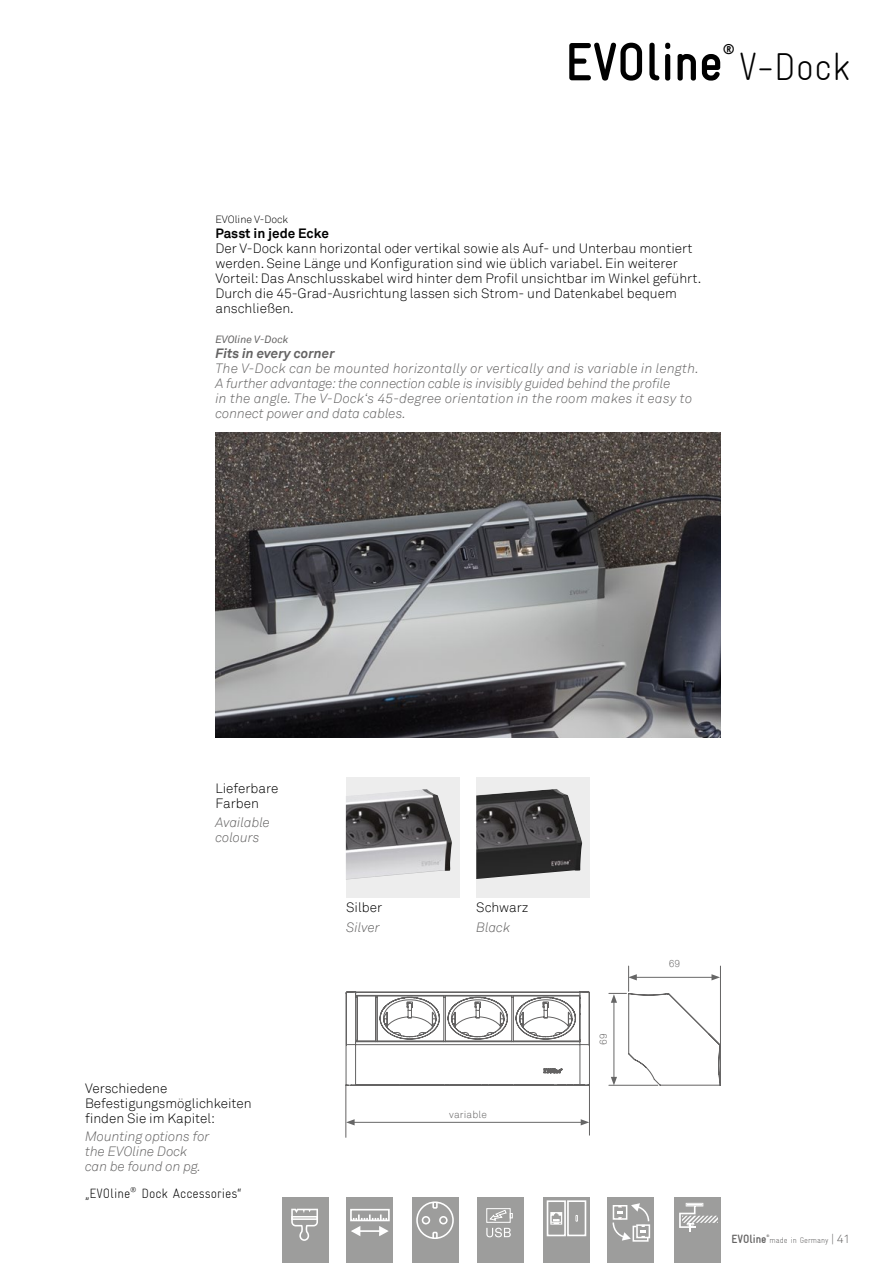
<style>
.page{position:relative;width:893px;height:1263px;background:#fff}
.page>*{position:absolute;margin:0;border:0;box-sizing:border-box;transform-origin:0 0}
.Seitenüberschrift{font:700 condensed 54px "Gravur";color:#000}
.Seitenüberschrift-2{font:300 condensed 39px "Gravur";color:#000}
.Seitenüberschrift-3{font:700 condensed 13.95px "Gravur";color:#000}
.Fließtext_Preisliste{font:300 13.5px/15px "Akkurat";color:#000}
.Fließtext_Preisliste_GB{font:italic 300 13.5px/15px "Akkurat";color:#646363}
.t1{font:300 condensed 13.5px "Gravur";color:#000}
.Fließtext_Preisliste_GB-2{font:italic 700 13.5px "Akkurat";color:#646363}
.Fließtext_Preisliste-2{font:700 13.5px "Akkurat";color:#000}
.t2{font:700 condensed 12px "Gravur";color:#646363}
.Fließtext_Preisliste-3{font:300 10.5px "Akkurat";color:#000}
.Fließtext_Preisliste_GB-3{font:italic 10.5px "Akkurat";color:#646363}
.Bemaßung{font:300 10.2px "Akkurat";color:#646363}
.Bemaßung-2{font:300 10.05px "Akkurat";letter-spacing:.005em;color:#646363}
.t3{font:300 condensed 8.25px "Gravur";color:#646363}
.t4{font:700 condensed 3.45px "Gravur";color:#646363}
.s1{font-family:"Akkurat";font-stretch:normal;font-size:12px}
</style>
<div class="page">
<div style="left:477px;top:1197px;width:47px;height:66px;background:#9d9d9c"></div>
<svg style="left:486px;top:1228px;width:25px;height:9px"></svg>
<div style="left:486px;top:1208px;width:25px;height:15px;border:1px solid #fff"></div>
<svg style="left:488px;top:1209px;width:25px;height:12px"></svg>
<div style="left:674px;top:1197px;width:47px;height:66px;background:#9d9d9c"></div>
<svg style="left:679px;top:1203px;width:39px;height:28px"></svg>
<div style="left:607px;top:1197px;width:46px;height:66px;background:#9d9d9c"></div>
<svg style="left:612px;top:1203px;width:38px;height:39px"></svg>
<div style="left:412px;top:1197px;width:47px;height:66px;background:#9d9d9c"></div>
<div style="left:416px;top:1201px;width:38px;height:38px;border:2px solid #fff;border-radius:50%"></div>
<div style="left:422px;top:1216px;width:8px;height:8px;border:2px solid #fff;border-radius:50%"></div>
<div style="left:439px;top:1216px;width:9px;height:8px;border:2px solid #fff;border-radius:50%"></div>
<svg style="left:432px;top:1201px;width:6px;height:8px"></svg>
<svg style="left:432px;top:1231px;width:6px;height:8px"></svg>
<div style="left:543px;top:1197px;width:47px;height:66px;background:#9d9d9c"></div>
<div style="left:547px;top:1200px;width:19px;height:36px;border:2px solid #fff"></div>
<div style="left:567px;top:1200px;width:19px;height:36px;border:2px solid #fff"></div>
<svg style="left:550px;top:1212px;width:12px;height:12px"></svg>
<svg style="left:575px;top:1215px;width:3px;height:7px"></svg>
<div style="left:346px;top:1197px;width:47px;height:66px;background:#9d9d9c"></div>
<div style="left:350px;top:1209px;width:40px;height:12px;border:2px solid #fff"></div>
<svg style="left:350px;top:1214px;width:40px;height:22px"></svg>
<div style="left:282px;top:1198px;width:47px;height:65px;background:#9d9d9c"></div>
<svg style="left:291px;top:1209px;width:27px;height:32px"></svg>
<div style="left:346px;top:777px;width:113px;height:121px;background:#ededed"></div>
<img style="left:346px;top:789px;width:106px;height:90px">
<img style="left:215px;top:432px;width:505px;height:306px">
<div style="left:476px;top:777px;width:114px;height:121px;background:#ededed"></div>
<img style="left:476px;top:789px;width:106px;height:90px">
<hr style="left:352px;top:1122px;width:231px;height:1px;background:#000">
<svg style="left:347px;top:1119px;width:8px;height:6px"></svg>
<svg style="left:581px;top:1119px;width:8px;height:6px"></svg>
<svg style="left:346px;top:991px;width:244px;height:95px"></svg>
<svg style="left:609px;top:966px;width:112px;height:120px"></svg>
<hr style="left:346px;top:1084px;width:1px;height:54px;background:#646363">
<hr style="left:589px;top:1082px;width:1px;height:53px;background:#646363">
<p class="Seitenüberschrift" style="left:565px;top:32px;width:159px">EVOline</p>
<p class="Seitenüberschrift-3" style="left:723px;top:42px;width:14px">®</p>
<p class="Seitenüberschrift-2" style="left:739px;top:45px;width:113px">V-Dock</p>
<p class="Fließtext_Preisliste-3" style="left:215px;top:213px;width:74px">EVOline V-Dock</p>
<p class="Fließtext_Preisliste-2" style="left:215px;top:224px;width:115px">Passt in jede Ecke</p>
<p class="Fließtext_Preisliste" style="left:215px;top:241px;width:487px">Der V-Dock kann horizontal oder vertikal sowie als Auf- und Unterbau montiert werden. Seine Länge und Konfiguration sind wie üblich variabel. Ein weiterer Vorteil: Das Anschlusskabel wird hinter dem Profil unsichtbar im Winkel geführt.<br>Durch die 45-Grad-Ausrichtung lassen sich Strom- und Datenkabel bequem anschließen.</p>
<p class="Fließtext_Preisliste_GB-3" style="left:215px;top:333px;width:74px">EVOline V-Dock</p>
<p class="Fließtext_Preisliste_GB-2" style="left:215px;top:344px;width:121px">Fits in every corner</p>
<p class="Fließtext_Preisliste_GB" style="left:215px;top:361px;width:485px">The V-Dock can be mounted horizontally or vertically and is variable in length.<br>A further advantage: the connection cable is invisibly guided behind the profile<br>in the angle. The V-Dock‘s 45-degree orientation in the room makes it easy to connect power and data cables.</p>
<p class="Fließtext_Preisliste" style="left:215px;top:781px;width:64px">Lieferbare<br>Farben</p>
<p class="Fließtext_Preisliste_GB" style="left:215px;top:815px;width:56px">Available</p>
<p class="Fließtext_Preisliste_GB" style="left:215px;top:830px;width:46px">colours</p>
<p class="Fließtext_Preisliste" style="left:85px;top:1081px;width:168px">Verschiedene<br>Befestigungsmöglichkeiten finden Sie im Kapitel:</p>
<p class="Fließtext_Preisliste_GB" style="left:85px;top:1129px;width:126px">Mounting options for the EVOline Dock can be found on pg.</p>
<p class="t1" style="left:85px;top:1185px;width:158px">„EVOline<sup>®</sup> Dock Accessories“</p>
<p class="Fließtext_Preisliste" style="left:346px;top:900px;width:37px">Silber</p>
<p class="Fließtext_Preisliste" style="left:476px;top:900px;width:54px">Schwarz</p>
<p class="Fließtext_Preisliste_GB" style="left:346px;top:920px;width:35px">Silver</p>
<p class="Fließtext_Preisliste_GB" style="left:476px;top:920px;width:35px">Black</p>
<p class="Bemaßung-2" style="left:449px;top:1108px;width:39px">variable</p>
<p class="Bemaßung" style="left:597px;top:1045px;width:13px;rotate:-90deg">69</p>
<p class="Bemaßung" style="left:669px;top:958px;width:13px">69</p>
<p class="t2" style="left:732px;top:1232px;width:37px">EVOline</p>
<p class="t4" style="left:767px;top:1234px;width:5px">®</p>
<p class="t3" style="left:770px;top:1235px;width:82px">made in Germany <span class="s1">| 41</span></p>
</div>
